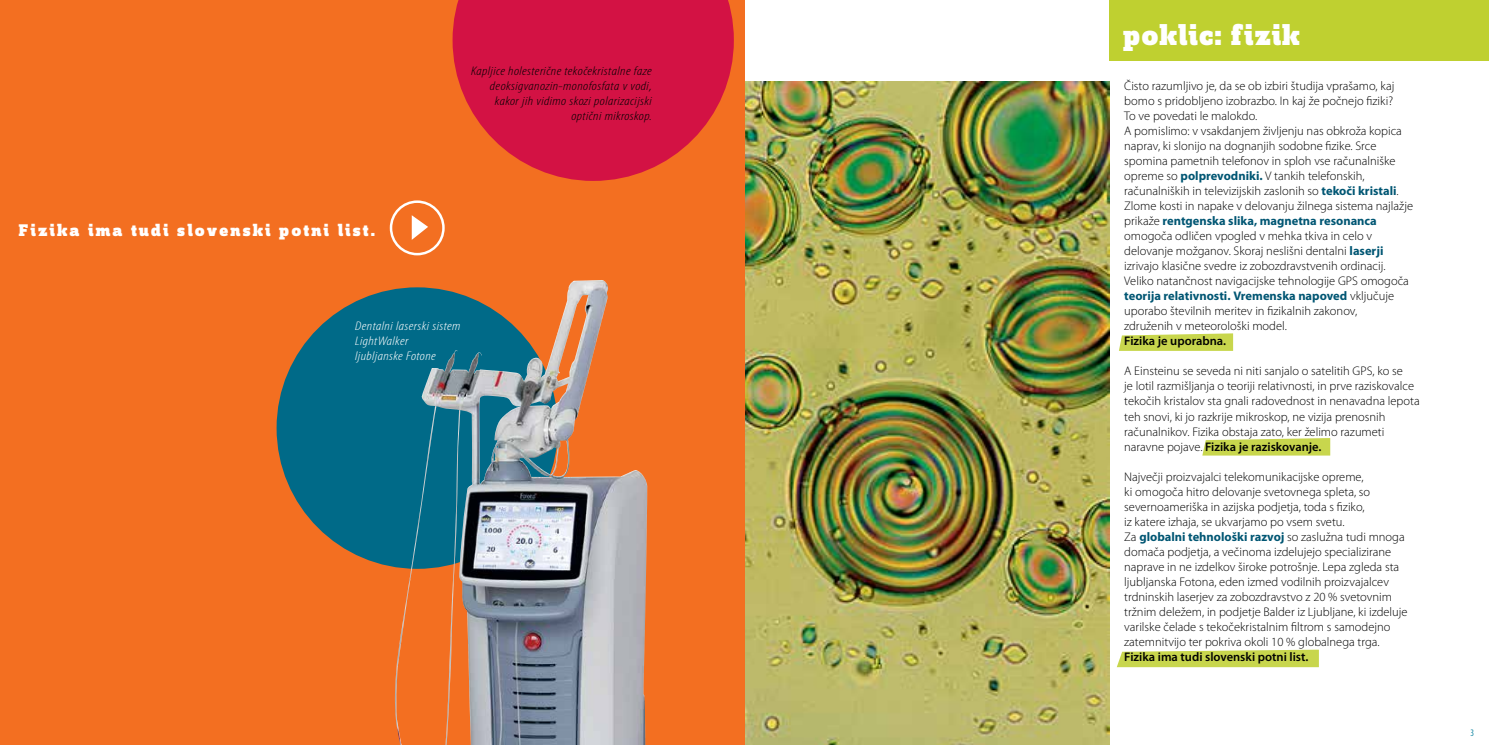
<style>
.page{position:relative;width:1489px;height:745px;background:#fff}
.page>*{position:absolute;margin:0;border:0;box-sizing:border-box;transform-origin:0 0}
.t1{font:30px "Zine Slab Dis Black Roman Tf";letter-spacing:.03em;color:#fff}
.t2{font:17.5px "Zine Slab Dis Black Roman Tf";letter-spacing:.12em;color:#fff}
.t3{font:300 12.5px/15px "Myriad Pro";color:#000}
.t4{font:italic 300 condensed 12.5px/15px "Myriad Pro";letter-spacing:.025em;color:#000;text-align:right;scale:1.2 1}
.t5{font:italic 300 condensed 12.5px/15px "Myriad Pro";letter-spacing:.025em;color:#fff;scale:1.2 1}
.t6{font:600 12.5px "Myriad Pro";color:#000}
.t7{font:condensed 10px "Myriad Pro";color:#198aa5;scale:.95 1}
.s1{font-weight:700;color:#005673}
.s2{font-weight:600}
</style>
<div class="page">
<div style="left:1109px;top:0;width:379px;height:60px;background:#bfd030"></div>
<svg style="left:1202px;top:438px;width:128px;height:17px;background:#ccd95b"></svg>
<svg style="left:1117px;top:649px;width:201px;height:17px;background:#ceda61"></svg>
<svg style="left:1119px;top:333px;width:113px;height:17px;background:#cdd95e"></svg>
<img style="left:744px;top:82px;width:365px;height:662px">
<div style="left:0;top:0;width:744px;height:744px;background:#f36f21"></div>
<svg style="left:452px;top:0;width:281px;height:181px;fill:#d31244"></svg>
<div style="left:276px;top:287px;width:282px;height:281px;background:#006a88;border-radius:50%"></div>
<div style="left:390px;top:200px;width:54px;height:55px;border:2px solid #fff;border-radius:50%"></div>
<svg style="left:412px;top:215px;width:16px;height:25px"></svg>
<img style="left:394px;top:280px;width:253px;height:464px">
<p class="t4" style="left:471px;top:64px;width:152px">Kapljice holesterične tekočekristalne faze deoksigvanozin-monofosfata v vodi, kakor jih vidimo skozi polarizacijski optični mikroskop.</p>
<h2 class="t2" style="left:19px;top:220px;width:358px">Fizika ima tudi slovenski potni list.</h2>
<p class="t5" style="left:355px;top:319px;width:89px">Dentalni laserski sistem<br>LightWalker<br>ljubljanske Fotone</p>
<h1 class="t1" style="left:1123px;top:19px;width:178px">poklic: fizik</h1>
<p class="t3" style="left:1124px;top:79px;width:290px">Čisto razumljivo je, da se ob izbiri študija vprašamo, kaj bomo s pridobljeno izobrazbo. In kaj že počnejo fiziki?<br>To ve povedati le malokdo.<br>A pomislimo: v vsakdanjem življenju nas obkroža kopica naprav, ki slonijo na dognanjih sodobne fizike. Srce spomina pametnih telefonov in sploh vse računalniške opreme so <span class="s1">polprevodniki.</span> V tankih telefonskih, računalniških in televizijskih zaslonih so <span class="s1">tekoči kristali</span>.<br>Zlome kosti in napake v delovanju žilnega sistema najlažje prikaže <span class="s1">rentgenska slika, magnetna resonanca </span>omogoča odličen vpogled v mehka tkiva in celo v delovanje možganov. Skoraj neslišni dentalni <span class="s1">laserji </span>izrivajo klasične svedre iz zobozdravstvenih ordinacij.<br>Veliko natančnost navigacijske tehnologije GPS omogoča <span class="s1">teorija relativnosti. Vremenska napoved</span> vključuje uporabo številnih meritev in fizikalnih zakonov,<br>združenih v meteorološki model.</p>
<p class="t6" style="left:1124px;top:334px;width:103px">Fizika je uporabna.</p>
<p class="t3" style="left:1124px;top:364px;width:297px">A Einsteinu se seveda ni niti sanjalo o satelitih GPS, ko se<br>je lotil razmišljanja o teoriji relativnosti, in prve raziskovalce tekočih kristalov sta gnali radovednost in nenavadna lepota teh snovi, ki jo razkrije mikroskop, ne vizija prenosnih računalnikov. Fizika obstaja zato, ker želimo razumeti naravne pojave. <span class="s2">Fizika je raziskovanje.</span></p>
<p class="t3" style="left:1124px;top:469px;width:285px">Največji proizvajalci telekomunikacijske opreme,<br>ki omogoča hitro delovanje svetovnega spleta, so severnoameriška in azijska podjetja, toda s fiziko,<br>iz katere izhaja, se ukvarjamo po vsem svetu.<br>Za <span class="s1">globalni tehnološki razvoj</span> so zaslužna tudi mnoga domača podjetja, a večinoma izdelujejo specializirane naprave in ne izdelkov široke potrošnje. Lepa zgleda sta ljubljanska Fotona, eden izmed vodilnih proizvajalcev trdninskih laserjev za zobozdravstvo z 20 % svetovnim tržnim deležem, in podjetje Balder iz Ljubljane, ki izdeluje varilske čelade s tekočekristalnim filtrom s samodejno zatemnitvijo ter pokriva okoli 10 % globalnega trga.</p>
<p class="t6" style="left:1124px;top:649px;width:186px">Fizika ima tudi slovenski potni list.</p>
<p class="t7" style="left:1470px;top:726px;width:5px">3</p>
</div>
